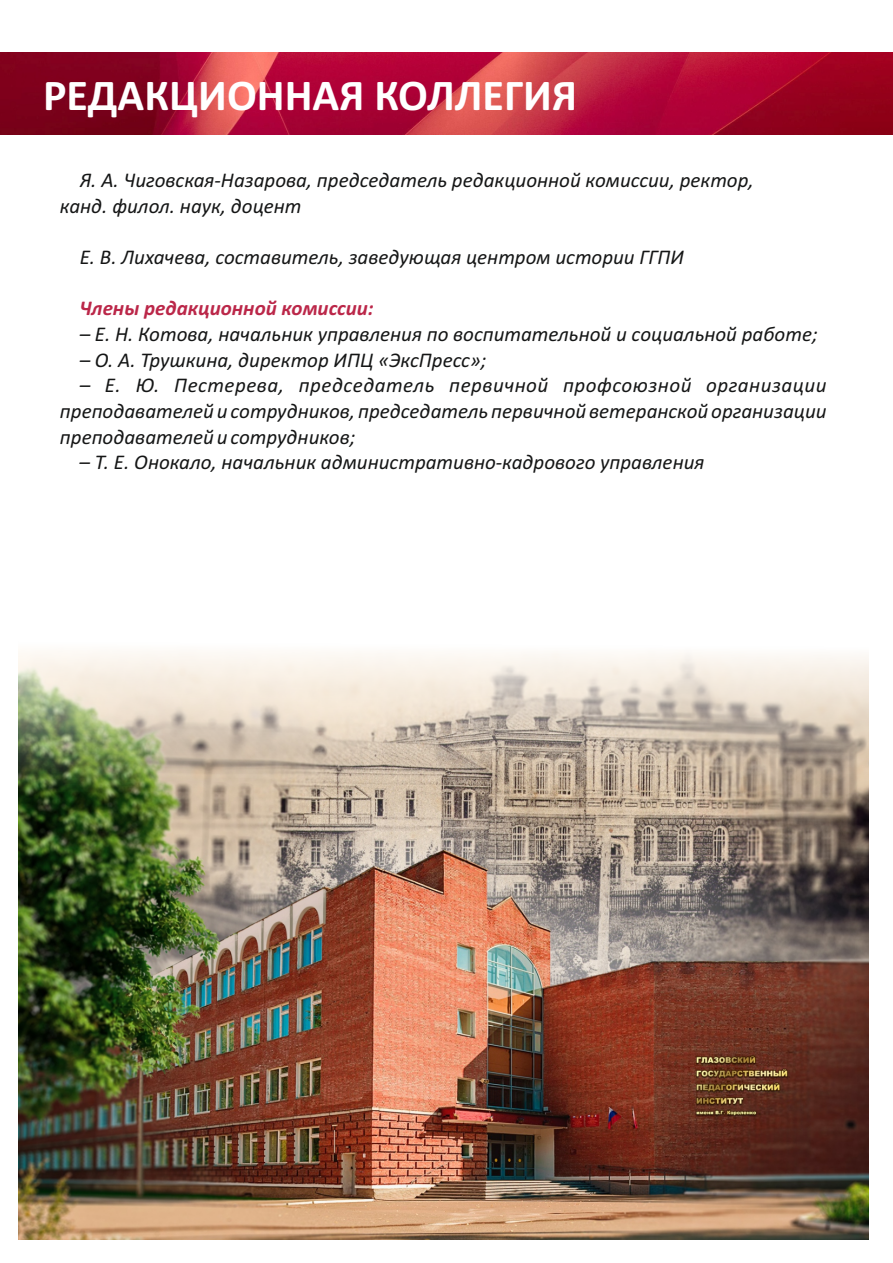
<style>
.page{position:relative;width:893px;height:1263px;background:#fff}
.page>*{position:absolute;margin:0;border:0;box-sizing:border-box;transform-origin:0 0}
.t1{font:700 44.1px "Calibri";color:#fff}
.t2{font:italic 21px/25.7px "Calibri";color:#151616}
.t3{font:italic 700 21px "Calibri";color:#bb2749}
</style>
<div class="page">
<img style="left:0;top:52px;width:893px;height:83px">
<img style="left:18px;top:652px;width:850px;height:587px">
<h1 class="t1" style="left:43px;top:77px;width:536px">РЕДАКЦИОННАЯ КОЛЛЕГИЯ</h1>
<p class="t2" style="left:60px;top:169px;width:695px;text-indent:20px">Я. А. Чиговская-Назарова, председатель редакционной комиссии, ректор, канд. филол. наук, доцент</p>
<p class="t2" style="left:80px;top:246px;width:606px">Е. В. Лихачева, составитель, заведующая центром истории ГГПИ</p>
<p class="t3" style="left:80px;top:300px;width:296px">Члены редакционной комиссии:</p>
<p class="t2" style="left:80px;top:323px;width:739px">– Е. Н. Котова, начальник управления по воспитательной и социальной работе;</p>
<p class="t2" style="left:80px;top:348px;width:408px">– О. А. Трушкина, директор ИПЦ «ЭксПресс»;</p>
<p class="t2" style="left:60px;top:374px;width:768px;text-align:justify;text-indent:20px">– Е. Ю. Пестерева, председатель первичной профсоюзной организации преподавателей и сотрудников, председатель первичной ветеранской организации преподавателей и сотрудников;</p>
<p class="t2" style="left:80px;top:451px;width:626px">– Т. Е. Онокало, начальник административно-кадрового управления</p>
</div>
